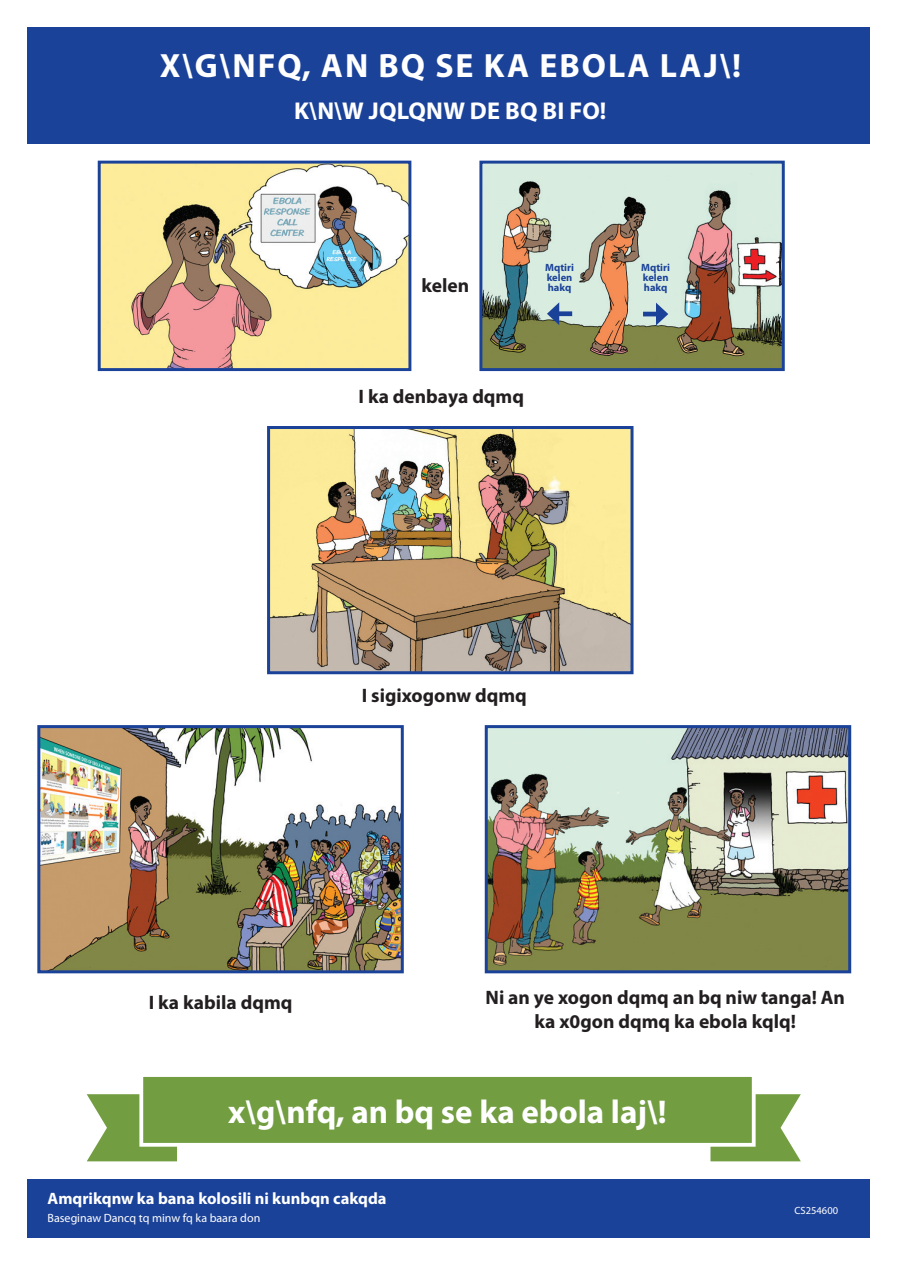
<style>
.page{position:relative;width:897px;height:1264px;background:#fff}
.page>*{position:absolute;margin:0;border:0;box-sizing:border-box;transform-origin:0 0}
.Head1{font:700 33.75px "Myriad Pro";letter-spacing:.06em;color:#fff}
.WhiteText{font:700 33px "Myriad Pro";color:#fff}
.Head2{font:700 24.3px "Myriad Pro";letter-spacing:.01em;color:#fff}
.Text{font:700 19.5px/24px "Myriad Pro";color:#231f20;text-align:center}
.Byline{font:700 16.5px "Myriad Pro";color:#fff}
.TranslatedBy{font:12px "Myriad Pro";color:#fff}
.SmallText{font:700 10.5px/10.4px "Myriad Pro";color:#1b4299}
.t1{font:10.5px "Myriad Pro";color:#fff}
</style>
<div class="page">
<div style="left:27px;top:1179px;width:842px;height:58px;background:#1b4299"></div>
<div style="left:27px;top:27px;width:842px;height:117px;background:#1b4299"></div>
<img style="left:41px;top:729px;width:359px;height:240px">
<div style="left:37px;top:725px;width:367px;height:248px;border:3px solid #1b4299"></div>
<img style="left:271px;top:430px;width:358px;height:240px">
<div style="left:267px;top:426px;width:366px;height:248px;border:3px solid #1b4299"></div>
<img style="left:488px;top:729px;width:359px;height:240px">
<div style="left:484px;top:725px;width:367px;height:248px;border:3px solid #1b4299"></div>
<svg style="left:87px;top:1094px;width:90px;height:67px"></svg>
<svg style="left:710px;top:1094px;width:90px;height:67px"></svg>
<div style="left:139px;top:1073px;width:616px;height:73px;background:#729d41;border:4px solid #fff"></div>
<img style="left:483px;top:165px;width:297px;height:202px">
<div style="left:479px;top:161px;width:305px;height:210px;border:3px solid #1b4299"></div>
<hr style="left:643px;top:312px;width:17px;height:4px;background:#1b4299">
<svg style="left:656px;top:303px;width:12px;height:22px"></svg>
<div style="left:555px;top:311px;width:17px;height:5px;background:#1b4299"></div>
<svg style="left:547px;top:302px;width:12px;height:23px"></svg>
<img style="left:102px;top:165px;width:305px;height:202px">
<div style="left:98px;top:161px;width:313px;height:210px;border:3px solid #1b4299"></div>
<p class="Head1" style="left:160px;top:47px;width:583px">X\G\NFQ, AN BQ SE KA EBOLA LAJ\!</p>
<p class="Head2" style="left:294px;top:97px;width:314px">K\N\W JQLQNW DE BQ BI FO!</p>
<p class="SmallText" style="left:545px;top:262px;width:30px">Mqtiri kelen</p>
<p class="Text" style="left:421px;top:274px;width:49px">kelen</p>
<p class="SmallText" style="left:547px;top:283px;width:25px">hakq</p>
<p class="Text" style="left:358px;top:384px;width:167px">I ka denbaya dqmq</p>
<p class="SmallText" style="left:641px;top:262px;width:30px">Mqtiri kelen hakq</p>
<p class="Text" style="left:361px;top:683px;width:167px">I sigixogonw dqmq</p>
<p class="Text" style="left:149px;top:990px;width:145px">I ka kabila dqmq</p>
<p class="Text" style="left:485px;top:986px;width:361px">Ni an ye xogon dqmq an bq niw tanga! An ka x0gon dqmq ka ebola kqlq!</p>
<p class="WhiteText" style="left:228px;top:1093px;width:440px">x\g\nfq, an bq se ka ebola laj\!</p>
<p class="Byline" style="left:48px;top:1188px;width:340px">Amqrikqnw ka bana kolosili ni kunbqn cakqda</p>
<p class="TranslatedBy" style="left:48px;top:1211px;width:214px">Baseginaw Dancq tq minw fq ka baara don</p>
<p class="t1" style="left:794px;top:1204px;width:45px">CS254600</p>
</div>
